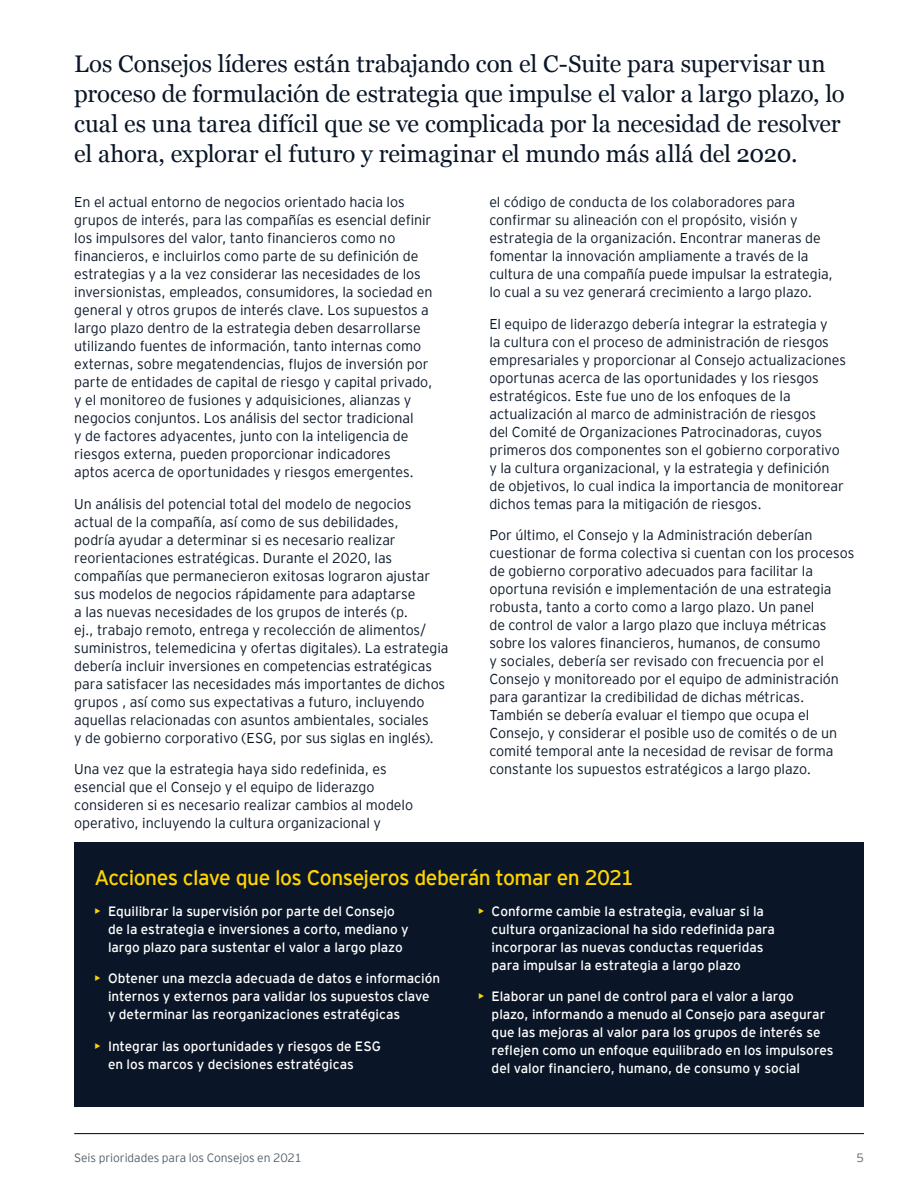
<style>
.page{position:relative;width:918px;height:1188px;background:#fff}
.page>*{position:absolute;margin:0;border:0;box-sizing:border-box;transform-origin:0 0}
.t1{font:24px/30px "Georgia";letter-spacing:-.005em;color:#0a1627}
.t2{font:21px "EY Interstate";letter-spacing:-.03em;color:#ffd400}
.t3{font:300 14.25px/18px "EY Interstate";letter-spacing:-.005em;color:#0a1627}
.t4{font:13.5px/18px "EY Interstate";color:#fff}
.t5{font:300 12px "EY Interstate";letter-spacing:-.01em;color:#54606b}
.s1{color:#ffd400}
</style>
<div class="page">
<hr style="left:74px;top:1133px;width:790px;height:1px;background:#000">
<div style="left:74px;top:842px;width:790px;height:265px;background:#0a1627"></div>
<p class="t1" style="left:74px;top:48px;width:772px">Los Consejos líderes están trabajando con el C-Suite para supervisar un proceso de formulación de estrategia que impulse el valor a largo plazo, lo cual es una tarea difícil que se ve complicada por la necesidad de resolver el ahora, explorar el futuro y reimaginar el mundo más allá del 2020.</p>
<p class="t3" style="left:74px;top:192px;width:360px">En el actual entorno de negocios orientado hacia los grupos de interés, para las compañías es esencial definir los impulsores del valor, tanto financieros como no financieros, e incluirlos como parte de su definición de estrategias y a la vez considerar las necesidades de los inversionistas, empleados, consumidores, la sociedad en general y otros grupos de interés clave. Los supuestos a largo plazo dentro de la estrategia deben desarrollarse utilizando fuentes de información, tanto internas como externas, sobre megatendencias, flujos de inversión por parte de entidades de capital de riesgo y capital privado, y el monitoreo de fusiones y adquisiciones, alianzas y negocios conjuntos. Los análisis del sector tradicional<br>y de factores adyacentes, junto con la inteligencia de riesgos externa, pueden proporcionar indicadores<br>aptos acerca de oportunidades y riesgos emergentes.</p>
<p class="t3" style="left:74px;top:494px;width:376px">Un análisis del potencial total del modelo de negocios actual de la compañía, así como de sus debilidades,<br>podría ayudar a determinar si es necesario realizar reorientaciones estratégicas. Durante el 2020, las compañías que permanecieron exitosas lograron ajustar sus modelos de negocios rápidamente para adaptarse<br>a las nuevas necesidades de los grupos de interés (p.<br>ej., trabajo remoto, entrega y recolección de alimentos/ suministros, telemedicina y ofertas digitales). La estrategia debería incluir inversiones en competencias estratégicas para satisfacer las necesidades más importantes de dichos grupos , así como sus expectativas a futuro, incluyendo aquellas relacionadas con asuntos ambientales, sociales<br>y de gobierno corporativo (ESG, por sus siglas en inglés).</p>
<p class="t3" style="left:74px;top:759px;width:340px">Una vez que la estrategia haya sido redefinida, es esencial que el Consejo y el equipo de liderazgo consideren si es necesario realizar cambios al modelo operativo, incluyendo la cultura organizacional y</p>
<p class="t3" style="left:489px;top:192px;width:345px">el código de conducta de los colaboradores para confirmar su alineación con el propósito, visión y estrategia de la organización. Encontrar maneras de fomentar la innovación ampliamente a través de la cultura de una compañía puede impulsar la estrategia, lo cual a su vez generará crecimiento a largo plazo.</p>
<p class="t3" style="left:489px;top:314px;width:358px">El equipo de liderazgo debería integrar la estrategia y<br>la cultura con el proceso de administración de riesgos empresariales y proporcionar al Consejo actualizaciones oportunas acerca de las oportunidades y los riesgos estratégicos. Este fue uno de los enfoques de la actualización al marco de administración de riesgos<br>del Comité de Organizaciones Patrocinadoras, cuyos primeros dos componentes son el gobierno corporativo y la cultura organizacional, y la estrategia y definición de objetivos, lo cual indica la importancia de monitorear dichos temas para la mitigación de riesgos.</p>
<p class="t3" style="left:489px;top:525px;width:366px">Por último, el Consejo y la Administración deberían cuestionar de forma colectiva si cuentan con los procesos de gobierno corporativo adecuados para facilitar la oportuna revisión e implementación de una estrategia robusta, tanto a corto como a largo plazo. Un panel<br>de control de valor a largo plazo que incluya métricas sobre los valores financieros, humanos, de consumo<br>y sociales, debería ser revisado con frecuencia por el Consejo y monitoreado por el equipo de administración para garantizar la credibilidad de dichas métricas.<br>También se debería evaluar el tiempo que ocupa el Consejo, y considerar el posible uso de comités o de un comité temporal ante la necesidad de revisar de forma constante los supuestos estratégicos a largo plazo.</p>
<h2 class="t2" style="left:94px;top:862px;width:541px">Acciones clave que los Consejeros deberán tomar en 2021</h2>
<p class="t4" style="left:108px;top:901px;width:302px;text-indent:-14px"><span class="s1">•</span> Equilibrar la supervisión por parte del Consejo de la estrategia e inversiones a corto, mediano y largo plazo para sustentar el valor a largo plazo</p>
<p class="t4" style="left:108px;top:969px;width:334px;text-indent:-14px"><span class="s1">•</span> Obtener una mezcla adecuada de datos e información internos y externos para validar los supuestos clave y determinar las reorganizaciones estratégicas</p>
<p class="t4" style="left:108px;top:1036px;width:274px;text-indent:-14px"><span class="s1">•</span> Integrar las oportunidades y riesgos de ESG en los marcos y decisiones estratégicas</p>
<p class="t4" style="left:492px;top:901px;width:285px;text-indent:-14px"><span class="s1">•</span> Conforme cambie la estrategia, evaluar si la cultura organizacional ha sido redefinida para incorporar las nuevas conductas requeridas para impulsar la estrategia a largo plazo</p>
<p class="t4" style="left:492px;top:987px;width:344px;text-indent:-14px"><span class="s1">•</span> Elaborar un panel de control para el valor a largo plazo, informando a menudo al Consejo para asegurar que las mejoras al valor para los grupos de interés se reflejen como un enfoque equilibrado en los impulsores del valor financiero, humano, de consumo y social</p>
<p class="t5" style="left:74px;top:1149px;width:229px">Seis prioridades para los Consejos en 2021</p>
<p class="t5" style="left:857px;top:1149px;width:9px">5</p>
</div>
